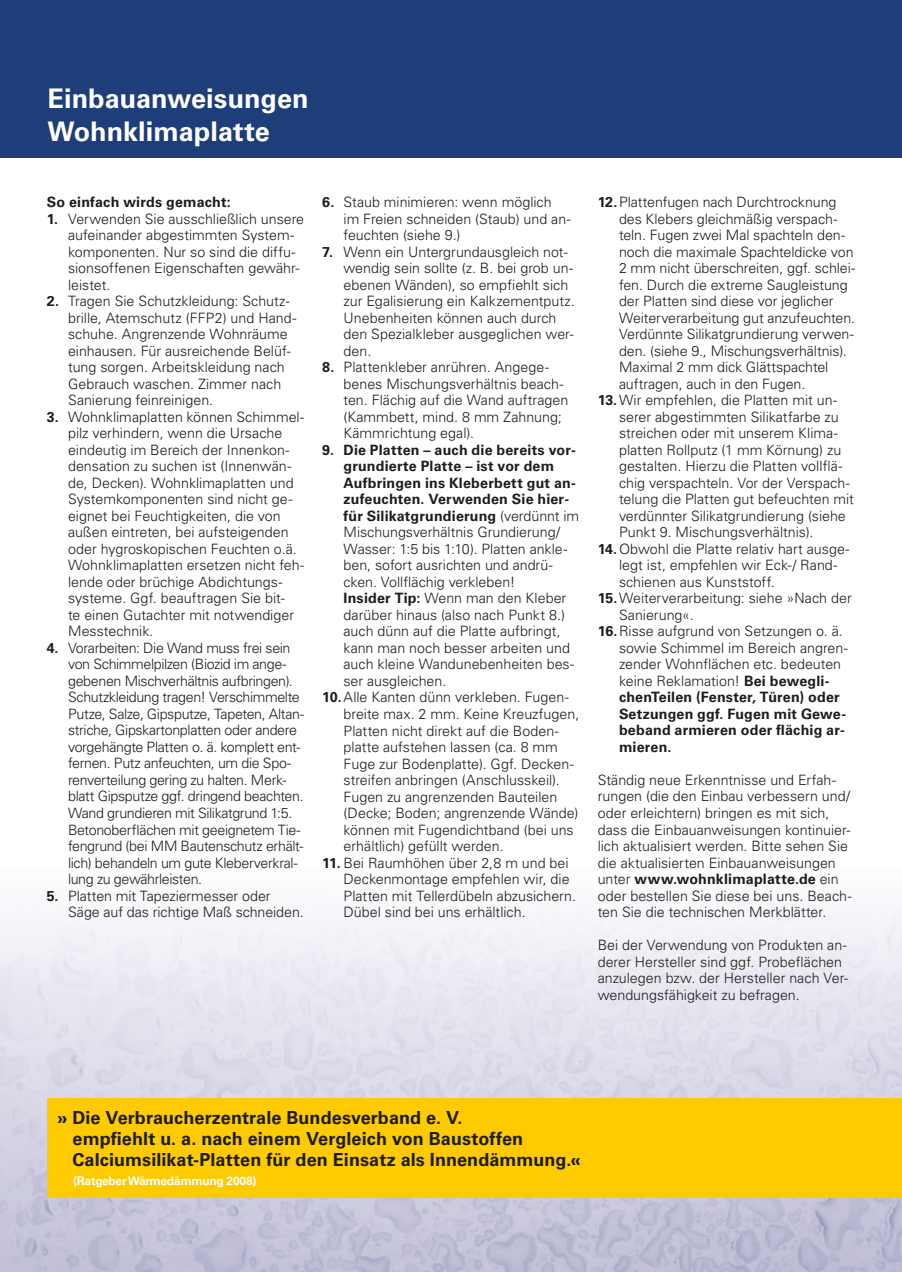
<style>
.page{position:relative;width:902px;height:1272px;background:#fff}
.page>*{position:absolute;margin:0;border:0;box-sizing:border-box;transform-origin:0 0}
.t1{font:700 27px/33px "Univers LT Std";color:#fff}
.t2{font:700 18px/21.3px "Univers LT Std";letter-spacing:.005em;color:#1d1d1b}
.t3{font:300 14.25px/16.5px "Univers LT Std";color:#1d1d1b}
.t4{font:300 14.25px/16.5px "Univers LT Std";letter-spacing:-.025em;color:#1d1d1b}
.t5{font:700 14.25px/16.5px "Univers LT Std";letter-spacing:.015em;color:#1d1d1b}
.t6{font:700 12px "Univers LT Std";letter-spacing:-.025em;color:#fff}
.s1{font-weight:700}
.s2{font-weight:300}
</style>
<div class="page">
<img style="left:0;top:904px;width:901px;height:367px">
<div style="left:4px;top:0;width:897px;height:158px;background:#1e3e79"></div>
<hr style="left:0;top:0;width:4px;height:158px;background:#1e3e79">
<div style="left:48px;top:1098px;width:853px;height:100px;background:#feca00"></div>
<h1 class="t1" style="left:48px;top:82px;width:263px">Einbauanweisungen<br>Wohnklimaplatte</h1>
<p class="t5" style="left:47px;top:194px;width:185px">So einfach wirds gemacht:</p>
<p class="t3" style="left:68px;top:210px;width:237px;text-indent:-21px"><span class="s1">1.</span> Verwenden Sie ausschließlich unsere aufein ander abgestimmten System&shy;komponenten. Nur so sind die diffu&shy;sionsoffenen Eigenschaften gewähr&shy;leistet.</p>
<p class="t3" style="left:68px;top:293px;width:230px;text-indent:-21px"><span class="s1">2.</span> Tragen Sie Schutzkleidung: Schutz&shy;brille, Atemschutz (FFP2) und Hand&shy;schuhe. Angrenzende Wohnräume einhausen. Für ausreichende Belüf&shy;tung sorgen. Arbeitskleidung nach Gebrauch waschen. Zimmer nach Sanierung feinreinigen.</p>
<p class="t3" style="left:68px;top:408px;width:238px;text-indent:-21px"><span class="s1">3.</span> Wohnklimaplatten können Schimmel&shy;pilz verhindern, wenn die Ursache eindeutig im Bereich der Innenkon&shy;densation zu suchen ist (Innenwän&shy;de, Decken). Wohnklimaplatten und Systemkomponenten sind nicht ge&shy;eignet bei Feuchtigkeiten, die von außen eintreten, bei aufsteigenden oder hygroskopischen Feuchten o.ä.<br>Wohnklimaplatten ersetzen nicht feh&shy;lende oder brüchige Abdichtungs&shy;systeme. Ggf. beauftragen Sie bit-<br>te einen Gutachter mit notwendiger Messtechnik.</p>
<p class="t4" style="left:68px;top:639px;width:238px;text-indent:-21px"><span class="s1">4.</span> Vorarbeiten: Die Wand muss frei sein von Schimmelpilzen (Biozid im ange&shy;gebenen Mischverhältnis aufbringen).<br>Schutzkleidung tragen! Verschimmelte Putze, Salze, Gipsputze, Tapeten, Altan&shy;striche, Gipskartonplatten oder andere vorgehängte Platten o. ä. komplett ent&shy;fernen. Putz anfeuchten, um die Spo&shy;renverteilung gering zu halten. Merk&shy;blatt Gipsputze ggf. dringend beachten.<br>Wand grundieren mit Silikatgrund 1:5.<br>Betonoberflächen mit geeignetem Tie&shy;fengrund (bei MM Bautenschutz erhält&shy;lich) behandeln um gute Kleberverkral&shy;lung zu gewährleisten.</p>
<p class="t3" style="left:68px;top:887px;width:237px;text-indent:-21px"><span class="s1">5.</span> Platten mit Tapeziermesser oder<br>Säge auf das richtige Maß schneiden.</p>
<p class="t3" style="left:343px;top:194px;width:229px;text-indent:-21px"><span class="s1">6.</span> Staub minimieren: wenn möglich im Freien schneiden (Staub) und an&shy;feuchten (siehe 9.)</p>
<p class="t3" style="left:343px;top:243px;width:232px;text-indent:-21px"><span class="s1">7.</span> Wenn ein Untergrundausgleich not&shy;wendig sein sollte (z. B. bei grob un&shy;ebenen Wänden), so empfiehlt sich zur Egalisierung ein Kalkzementputz.<br>Unebenheiten können auch durch den Spezialkleber ausgeglichen wer&shy;den.</p>
<p class="t3" style="left:343px;top:359px;width:226px;text-indent:-21px"><span class="s1">8.</span> Plattenkleber anrühren. Angege&shy;benes Mischungsverhältnis beach&shy;ten. Flächig auf die Wand auftragen (Kammbett, mind. 8 mm Zahnung;<br>Kämmrichtung egal).</p>
<p class="t3" style="left:343px;top:441px;width:237px;text-indent:-21px"><span class="s1">9. Die Platten – auch die bereits vor&shy;grundierte Platte – ist vor dem Aufbringen ins Kleberbett gut an&shy;zufeuchten. Verwenden Sie hier&shy;für Silikatgrundierung</span> (verdünnt im Mischungsverhältnis Grundierung/ Wasser: 1:5 bis 1:10). Platten ankle&shy;ben, sofort ausrichten und andrü&shy;cken. Vollflächig verkleben!<br><span class="s1">Insider Tip:</span> Wenn man den Kleber darüber hinaus (also nach Punkt 8.) auch dünn auf die Platte aufbringt, kann man noch besser arbeiten und auch kleine Wandunebenheiten bes&shy;ser ausgleichen.</p>
<p class="t3" style="left:343px;top:689px;width:237px;text-indent:-21px"><span class="s1">10.</span> Alle Kanten dünn verkleben. Fugen&shy;breite max. 2 mm. Keine Kreuzfugen, Platten nicht direkt auf die Boden&shy;platte aufstehen lassen (ca. 8 mm Fuge zur Bodenplatte). Ggf. Decken&shy;streifen anbringen (Anschlusskeil).<br>Fugen zu angrenzenden Bauteilen (Decke; Boden; angrenzende Wände) können mit Fugendichtband (bei uns erhältlich) gefüllt werden.</p>
<p class="t3" style="left:343px;top:854px;width:234px;text-indent:-21px"><span class="s1">11.</span> Bei Raumhöhen über 2,8 m und bei Deckenmontage empfehlen wir, die Platten mit Tellerdübeln abzusichern.<br>Dübel sind bei uns erhältlich.</p>
<p class="t3" style="left:619px;top:194px;width:238px;text-indent:-21px"><span class="s1">12.</span> Plattenfugen nach Durchtrocknung des Klebers gleichmäßig verspach&shy;teln. Fugen zwei Mal spachteln den&shy;noch die maximale Spachteldicke von 2 mm nicht überschreiten, ggf. schlei&shy;fen. Durch die extreme Saugleistung der Platten sind diese vor jeglicher Weiterverarbeitung gut anzufeuchten.<br>Verdünnte Silikatgrundierung verwen&shy;den. (siehe 9., Mischungsverhältnis).<br>Maximal 2 mm dick Glättspachtel auftragen, auch in den Fugen.</p>
<p class="t3" style="left:619px;top:392px;width:236px;text-indent:-21px"><span class="s1">13.</span> Wir empfehlen, die Platten mit un&shy;serer abgestimmten Silikatfarbe zu streichen oder mit unserem Klima&shy;platten Rollputz (1 mm Körnung) zu gestalten. Hierzu die Platten vollflä&shy;chig verspachteln. Vor der Verspach&shy;telung die Platten gut befeuchten mit verdünnter Silikatgrundierung (siehe Punkt 9. Mischungsverhältnis).</p>
<p class="t3" style="left:619px;top:540px;width:232px;text-indent:-21px"><span class="s1">14.</span> Obwohl die Platte relativ hart ausge&shy;legt ist, empfehlen wir Eck-/ Rand&shy;schienen aus Kunststoff.</p>
<p class="t3" style="left:619px;top:590px;width:234px;text-indent:-21px"><span class="s1">15.</span> Weiterverarbeitung: siehe »Nach der<br>Sanierung«.</p>
<p class="t5" style="left:619px;top:623px;width:230px;text-indent:-21px">16. <span class="s2">Risse aufgrund von Setzungen o. ä. sowie Schimmel im Bereich angren&shy;zender Wohnflächen etc. bedeuten keine Reklamation!</span> Bei bewegli&shy;chenTeilen (Fenster, Türen) oder<br>Setzungen ggf. Fugen mit Gewe&shy;beband armieren oder flächig ar&shy;mieren.</p>
<p class="t3" style="left:597px;top:771px;width:255px">Ständig neue Erkenntnisse und Erfah&shy;rungen (die den Einbau verbessern und/ oder erleichtern) bringen es mit sich, dass die Einbauanweisungen kontinuier&shy;lich aktualisiert werden. Bitte sehen Sie die aktualisierten Einbauanweisungen unter <span class="s1">www.wohnklimaplatte.de</span> ein oder bestellen Sie diese bei uns. Beach&shy;ten Sie die technischen Merkblätter.</p>
<p class="t3" style="left:597px;top:936px;width:252px">Bei der Verwendung von Produkten an&shy;derer Hersteller sind ggf. Probeflächen anzulegen bzw. der Hersteller nach Ver&shy;wendungsfähigkeit zu befragen.</p>
<p class="t2" style="left:72px;top:1106px;width:510px;text-indent:-15px">» Die Verbraucherzentrale Bundesverband e. V.<br>empfiehlt u. a. nach einem Vergleich von Baustoffen<br>Calciumsilikat-Platten für den Einsatz als Innendämmung.«</p>
<p class="t6" style="left:73px;top:1173px;width:185px">(Ratgeber Wärmedämmung 2008)</p>
</div>
